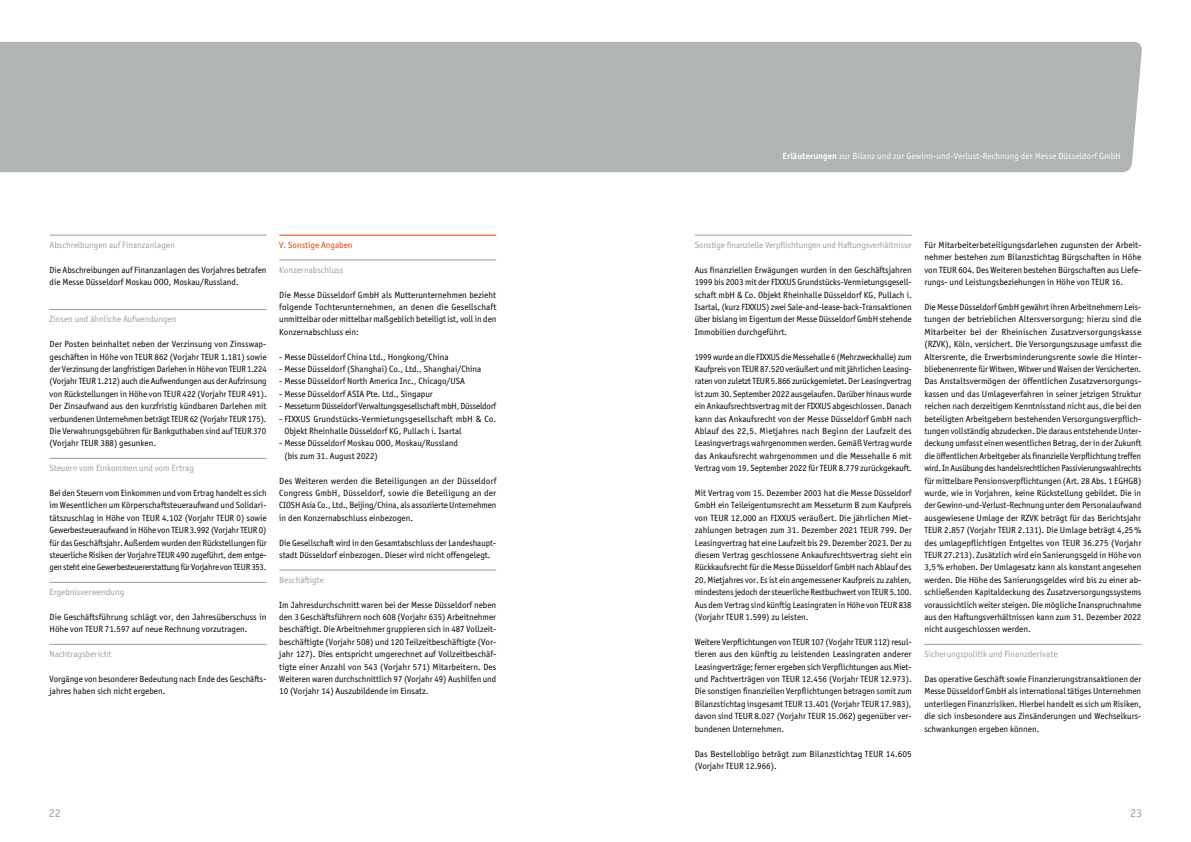
<style>
.page{position:relative;width:1191px;height:842px;background:#fff}
.page>*{position:absolute;margin:0;border:0;box-sizing:border-box;transform-origin:0 0}
.t1{font:12px "Officina Sans ITC Pro";color:#9d9e9e}
.t2{font:9px/12.4px "Officina Sans ITC Pro";color:#000;text-align:justify}
.Subline_grau{font:9px "Officina Sans ITC Pro";color:#9d9e9e}
.t3{font:9px "Officina Sans ITC Pro";letter-spacing:.01em;color:#fff}
.t4{font:9px "Officina Sans ITC Pro";letter-spacing:-.02em;color:#000}
.Subline_rot{font:9px "Officina Sans ITC Pro";color:#ea3c05}
.s1{font-weight:700}
</style>
<div class="page">
<div style="left:0;top:42px;width:1142px;height:130px;background:#b1b4b4"></div>
<hr style="left:50px;top:235px;width:216px;height:1px;background:#9d9e9e">
<hr style="left:50px;top:309px;width:216px;height:1px;background:#9d9e9e">
<hr style="left:50px;top:458px;width:216px;height:1px;background:#9d9e9e">
<hr style="left:50px;top:582px;width:216px;height:1px;background:#9d9e9e">
<hr style="left:50px;top:644px;width:216px;height:1px;background:#9d9e9e">
<hr style="left:279px;top:235px;width:217px;height:1px;background:#ea3c05">
<hr style="left:279px;top:259px;width:217px;height:1px;background:#9d9e9e">
<hr style="left:279px;top:569px;width:217px;height:1px;background:#9d9e9e">
<hr style="left:694px;top:235px;width:217px;height:1px;background:#9d9e9e">
<hr style="left:924px;top:644px;width:217px;height:1px;background:#9d9e9e">
<p class="Subline_grau" style="left:50px;top:240px;width:127px">Abschreibungen auf Finanzanlagen</p>
<p class="t2" style="left:50px;top:264px;width:218px">Die Abschreibungen auf Finanzanlagen des Vorjahres betrafen die Messe Düsseldorf Moskau OOO, Moskau/Russland.</p>
<p class="Subline_grau" style="left:50px;top:314px;width:128px">Zinsen und ähnliche Aufwendungen</p>
<p class="t2" style="left:50px;top:338px;width:219px">Der Posten beinhaltet neben der Verzinsung von Zinsswap&shy;geschäften in Höhe von TEUR 862 (Vorjahr TEUR 1.181) sowie der Verzinsung der langfristigen Darlehen in Höhe von TEUR 1.224 (Vorjahr TEUR 1.212) auch die Aufwendungen aus der Aufzinsung von Rückstellungen in Höhe von TEUR 422 (Vorjahr TEUR 491).<br>Der Zinsaufwand aus den kurzfristig kündbaren Darlehen mit verbundenen Unternehmen beträgt TEUR 62 (Vorjahr TEUR 175).<br>Die Verwahrungsgebühren für Bankguthaben sind auf TEUR 370 (Vorjahr TEUR 388) gesunken.</p>
<p class="Subline_grau" style="left:50px;top:463px;width:146px">Steuern vom Einkommen und vom Ertrag</p>
<p class="t2" style="left:50px;top:487px;width:218px">Bei den Steuern vom Einkommen und vom Ertrag handelt es sich im Wesentlichen um Körperschaftsteueraufwand und Solidari&shy;tätszuschlag in Höhe von TEUR 4.102 (Vorjahr TEUR 0) sowie Gewerbesteueraufwand in Höhe von TEUR 3.992 (Vorjahr TEUR 0) für das Geschäftsjahr. Außerdem wurden den Rückstellungen für steuerliche Risiken der Vorjahre TEUR 490 zugeführt, dem entge&shy;gen steht eine Gewerbesteuererstattung für Vorjahre von TEUR 353.</p>
<p class="Subline_grau" style="left:50px;top:587px;width:76px">Ergebnisverwendung</p>
<p class="t2" style="left:50px;top:611px;width:218px">Die Geschäftsführung schlägt vor, den Jahresüberschuss in<br>Höhe von TEUR 71.597 auf neue Rechnung vorzutragen.</p>
<p class="Subline_grau" style="left:50px;top:649px;width:63px">Nachtragsbericht</p>
<p class="t2" style="left:50px;top:673px;width:218px">Vorgänge von besonderer Bedeutung nach Ende des Geschäfts&shy;jahres haben sich nicht ergeben.</p>
<p class="Subline_rot" style="left:279px;top:240px;width:75px">V. Sonstige Angaben</p>
<p class="Subline_grau" style="left:279px;top:264px;width:65px">Konzernabschluss</p>
<p class="t2" style="left:279px;top:288px;width:219px">Die Messe Düsseldorf GmbH als Mutterunternehmen bezieht folgende Tochterunternehmen, an denen die Gesellschaft unmittelbar oder mittelbar maßgeblich beteiligt ist, voll in den Konzernabschluss ein:</p>
<p class="t2" style="left:279px;top:350px;width:171px">- Messe Düsseldorf China Ltd., Hongkong/China</p>
<p class="t2" style="left:279px;top:363px;width:203px">- Messe Düsseldorf (Shanghai) Co., Ltd., Shanghai/China</p>
<p class="t2" style="left:279px;top:375px;width:187px">- Messe Düsseldorf North America Inc., Chicago/USA</p>
<p class="t2" style="left:279px;top:388px;width:155px">- Messe Düsseldorf ASIA Pte. Ltd., Singapur</p>
<p class="t4" style="left:279px;top:401px;width:218px">- Messeturm Düsseldorf Verwaltungsgesellschaft mbH, Düsseldorf</p>
<p class="t2" style="left:284px;top:412px;width:213px;text-indent:-5px">- FIXXUS Grundstücks-Vermietungsgesellschaft mbH &amp; Co.<br>Objekt Rheinhalle Düsseldorf KG, Pullach i. Isartal</p>
<p class="t2" style="left:284px;top:437px;width:175px;text-indent:-5px">- Messe Düsseldorf Moskau OOO, Moskau/Russland (bis zum 31. August 2022)</p>
<p class="t2" style="left:279px;top:474px;width:219px">Des Weiteren werden die Beteiligungen an der Düsseldorf Congress GmbH, Düsseldorf, sowie die Beteiligung an der CIOSH Asia Co., Ltd., Beijing/China, als assoziierte Unternehmen in den Konzernabschluss einbezogen.</p>
<p class="t2" style="left:279px;top:536px;width:218px">Die Gesellschaft wird in den Gesamtabschluss der Landeshaupt&shy;stadt Düsseldorf einbezogen. Dieser wird nicht offengelegt.</p>
<p class="Subline_grau" style="left:279px;top:574px;width:46px">Beschäftigte</p>
<p class="t2" style="left:279px;top:598px;width:218px">Im Jahresdurchschnitt waren bei der Messe Düsseldorf neben den 3 Geschäftsführern noch 608 (Vorjahr 635) Arbeitnehmer beschäftigt. Die Arbeitnehmer gruppieren sich in 487 Vollzeit&shy;beschäftigte (Vorjahr 508) und 120 Teilzeitbeschäftigte (Vor&shy;jahr 127). Dies entspricht umgerechnet auf Vollzeitbeschäf&shy;tigte einer Anzahl von 543 (Vorjahr 571) Mitarbeitern. Des Weiteren waren durchschnittlich 97 (Vorjahr 49) Aushilfen und 10 (Vorjahr 14) Auszubildende im Einsatz.</p>
<p class="t3" style="left:782px;top:151px;width:340px"><span class="s1">Erläuterungen</span> zur Bilanz und zur Gewinn-und-Verlust-Rechnung der Messe Düsseldorf GmbH</p>
<p class="Subline_grau" style="left:694px;top:240px;width:218px">Sonstige finanzielle Verpflichtungen und Haftungsverhältnisse</p>
<p class="t2" style="left:694px;top:264px;width:218px">Aus finanziellen Erwägungen wurden in den Geschäftsjahren 1999 bis 2003 mit der FIXXUS Grundstücks-Vermietungsgesell&shy;schaft mbH &amp; Co. Objekt Rheinhalle Düsseldorf KG, Pullach i.<br>Isartal, (kurz FIXXUS) zwei Sale-and-lease-back-Transaktionen über bislang im Eigentum der Messe Düsseldorf GmbH stehende Immobilien durchgeführt.</p>
<p class="t2" style="left:694px;top:350px;width:219px">1999 wurde an die FIXXUS die Messehalle 6 (Mehrzweckhalle) zum Kaufpreis von TEUR 87.520 veräußert und mit jährlichen Leasing&shy;raten von zuletzt TEUR 5.866 zurückgemietet. Der Leasingvertrag ist zum 30. September 2022 ausgelaufen. Darüber hinaus wurde ein Ankaufsrechtsvertrag mit der FIXXUS abgeschlossen. Danach kann das Ankaufsrecht von der Messe Düsseldorf GmbH nach Ablauf des 22,5. Mietjahres nach Beginn der Laufzeit des Leasingvertrags wahrgenommen werden. Gemäß Vertrag wurde das Ankaufsrecht wahrgenommen und die Messehalle 6 mit Vertrag vom 19. September 2022 für TEUR 8.779 zurückgekauft.</p>
<p class="t2" style="left:694px;top:487px;width:218px">Mit Vertrag vom 15. Dezember 2003 hat die Messe Düsseldorf GmbH ein Teileigentumsrecht am Messeturm B zum Kaufpreis von TEUR 12.000 an FIXXUS veräußert. Die jährlichen Miet&shy;zahlungen betragen zum 31. Dezember 2021 TEUR 799. Der Leasingvertrag hat eine Laufzeit bis 29. Dezember 2023. Der zu diesem Vertrag geschlossene Ankaufsrechtsvertrag sieht ein Rückkaufsrecht für die Messe Düsseldorf GmbH nach Ablauf des</p>
<p class="t2" style="left:694px;top:574px;width:218px">20. Mietjahres vor. Es ist ein angemessener Kaufpreis zu zahlen, mindestens jedoch der steuerliche Restbuchwert von TEUR 5.100.<br>Aus dem Vertrag sind künftig Leasingraten in Höhe von TEUR 838 (Vorjahr TEUR 1.599) zu leisten.</p>
<p class="t2" style="left:694px;top:636px;width:219px">Weitere Verpflichtungen von TEUR 107 (Vorjahr TEUR 112) resul&shy;tieren aus den künftig zu leistenden Leasingraten anderer Leasingverträge; ferner ergeben sich Verpflichtungen aus Miet&shy;und Pachtverträgen von TEUR 12.456 (Vorjahr TEUR 12.973).<br>Die sonstigen finanziellen Verpflichtungen betragen somit zum Bilanzstichtag insgesamt TEUR 13.401 (Vorjahr TEUR 17.983), davon sind TEUR 8.027 (Vorjahr TEUR 15.062) gegenüber ver&shy;bundenen Unternehmen.</p>
<p class="t2" style="left:694px;top:747px;width:218px">Das Bestellobligo beträgt zum Bilanzstichtag TEUR 14.605 (Vorjahr TEUR 12.966).</p>
<p class="t2" style="left:924px;top:239px;width:218px">Für Mitarbeiterbeteiligungsdarlehen zugunsten der Arbeit&shy;nehmer bestehen zum Bilanzstichtag Bürgschaften in Höhe von TEUR 604. Des Weiteren bestehen Bürgschaften aus Liefe&shy;rungs- und Leistungsbeziehungen in Höhe von TEUR 16.</p>
<p class="t2" style="left:924px;top:301px;width:218px">Die Messe Düsseldorf GmbH gewährt ihren Arbeitnehmern Leis&shy;tungen der betrieblichen Altersversorgung; hierzu sind die Mitarbeiter bei der Rheinischen Zusatzversorgungskasse (RZVK), Köln, versichert. Die Versorgungszusage umfasst die Altersrente, die Erwerbsminderungsrente sowie die Hinter&shy;bliebenenrente für Witwen, Witwer und Waisen der Versicherten.<br>Das Anstaltsvermögen der öffentlichen Zusatzversorgungs&shy;kassen und das Umlageverfahren in seiner jetzigen Struktur reichen nach derzeitigem Kenntnisstand nicht aus, die bei den beteiligten Arbeitgebern bestehenden Versorgungsverpflich&shy;tungen vollständig abzudecken. Die daraus entstehende Unter&shy;deckung umfasst einen wesentlichen Betrag, der in der Zukunft die öffentlichen Arbeitgeber als finanzielle Verpflichtung treffen wird. In Ausübung des handelsrechtlichen Passivierungswahlrechts für mittelbare Pensionsverpflichtungen (Art. 28 Abs. 1 EGHGB) wurde, wie in Vorjahren, keine Rückstellung gebildet. Die in der Gewinn-und-Verlust-Rechnung unter dem Personalaufwand ausgewiesene Umlage der RZVK beträgt für das Berichtsjahr TEUR 2.857 (Vorjahr TEUR 2.131). Die Umlage beträgt 4,25% des umlagepflichtigen Entgeltes von TEUR 36.275 (Vorjahr TEUR 27.213). Zusätzlich wird ein Sanierungsgeld in Höhe von 3,5% erhoben. Der Umlagesatz kann als konstant angesehen werden. Die Höhe des Sanierungsgeldes wird bis zu einer ab&shy;schließenden Kapitaldeckung des Zusatzversorgungssystems voraussichtlich weiter steigen. Die mögliche Inanspruchnahme aus den Haftungsverhältnissen kann zum 31. Dezember 2022 nicht ausgeschlossen werden.</p>
<p class="Subline_grau" style="left:924px;top:649px;width:135px">Sicherungspolitik und Finanzderivate</p>
<p class="t2" style="left:924px;top:673px;width:219px">Das operative Geschäft sowie Finanzierungstransaktionen der Messe Düsseldorf GmbH als international tätiges Unternehmen unterliegen Finanzrisiken. Hierbei handelt es sich um Risiken, die sich insbesondere aus Zinsänderungen und Wechselkurs&shy;schwankungen ergeben können.</p>
<p class="t1" style="left:49px;top:806px;width:13px">22</p>
<p class="t1" style="left:1130px;top:806px;width:13px">23</p>
</div>
